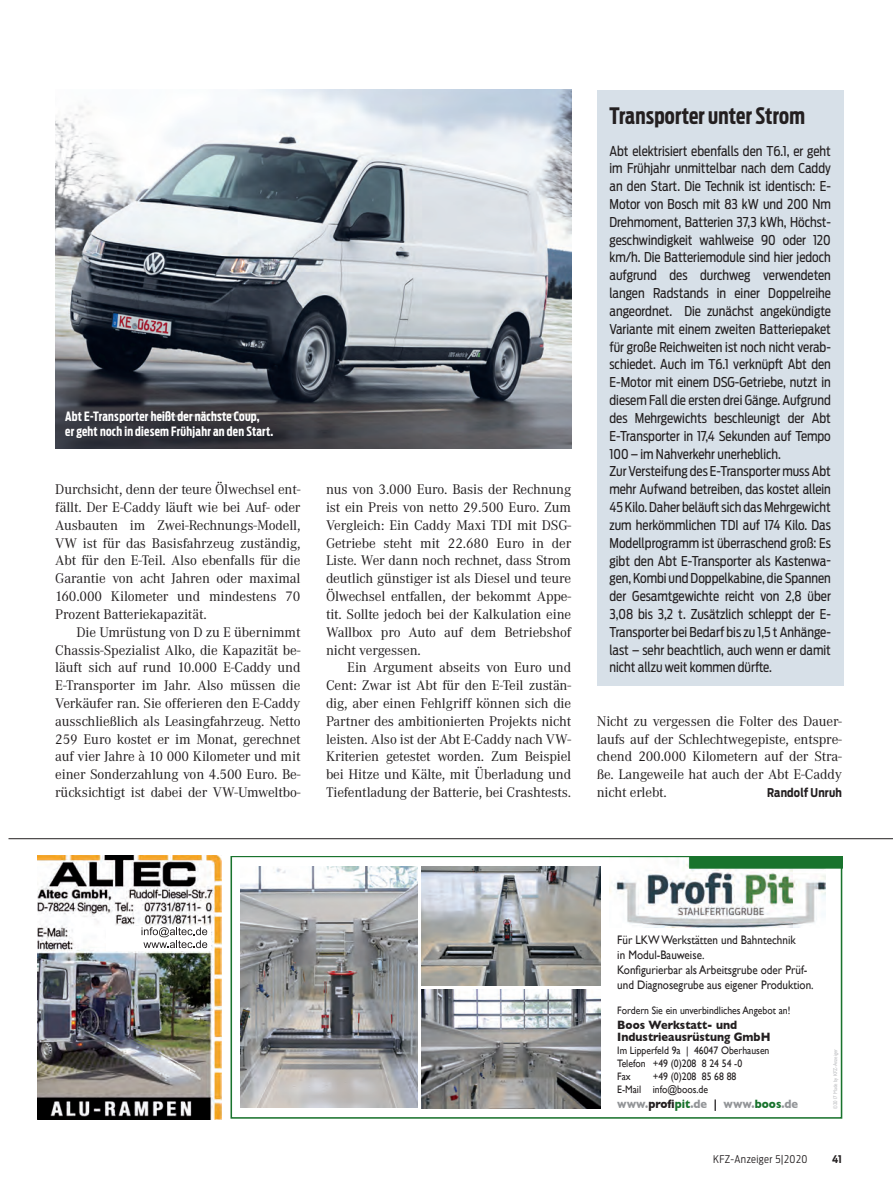
<style>
.page{position:relative;width:893px;height:1191px;background:#fff}
.page>*{position:absolute;margin:0;border:0;box-sizing:border-box;transform-origin:0 0}
.t1{font:700 22.5px "Antenna Extra Cond";letter-spacing:.01em;color:#231f20}
.t2{font:14.55px/17.9px "Corporate A";letter-spacing:-.01em;color:#231f20;text-align:justify}
.t3{font:13.5px/17.9px "Antenna Condensed";color:#231f20;scale:.95 1}
.t4{font:700 12.75px/15px "Antenna Extra Cond";letter-spacing:.02em;color:#fff}
.t5{font:12.3px/14.9px "Gill Sans";color:#231f20;scale:.9 1}
.t6{font:700 12.3px/12.3px "Gill Sans";color:#231f20;scale:.9 1}
.t7{font:700 12.3px "Gill Sans";color:#939598;scale:.9 1}
.t8{font:700 12px "Antenna Condensed";letter-spacing:.015em;color:#231f20;scale:.95 1}
.t9{font:10.8px/12.9px "Gill Sans";color:#231f20;scale:.9 1}
.t10{font:300 10.5px "Antenna Condensed";letter-spacing:.04em;color:#231f20}
.t11{font:700 10.5px "Antenna Condensed";color:#231f20}
.t12{font:5.4px "Gill Sans";color:#bcbdc0;scale:.9 1}
.s1{color:#231f20}
.s2{color:#19732d}
</style>
<div class="page">
<img style="left:609px;top:859px;width:217px;height:69px">
<div style="left:230px;top:856px;width:612px;height:262px;border:2px solid #19732d"></div>
<img style="left:422px;top:989px;width:178px;height:119px">
<img style="left:240px;top:866px;width:178px;height:241px">
<img style="left:422px;top:866px;width:178px;height:119px">
<div style="left:690px;top:856px;width:152px;height:12px;background:#19732d"></div>
<img style="left:37px;top:855px;width:184px;height:264px">
<div style="left:107px;top:926px;width:104px;height:24px;background:#fff"></div>
<svg style="left:142px;top:927px;width:65px;height:21px"></svg>
<img style="left:55px;top:89px;width:516px;height:360px">
<div style="left:597px;top:90px;width:247px;height:595px;background:#d7e0e8"></div>
<hr style="left:9px;top:838px;width:884px;height:1px;background:#231f20">
<p class="t4" style="left:65px;top:409px;width:210px">Abt E-Transporter heißt der nächste Coup,<br>er geht noch in diesem Frühjahr an den Start.</p>
<p class="t2" style="left:55px;top:481px;width:247px">Durchsicht, denn der teure Ölwechsel ent&shy;fällt. Der E-Caddy läuft wie bei Auf- oder Ausbauten im Zwei-Rechnungs-Modell, VW ist für das Basisfahrzeug zuständig, Abt für den E-Teil. Also ebenfalls für die Garantie von acht Jahren oder maximal 160.000 Kilometer und mindestens 70<br>Prozent Batteriekapazität.</p>
<p class="t2" style="left:55px;top:623px;width:247px;text-indent:21px">Die Umrüstung von D zu E übernimmt Chassis-Spezialist Alko, die Kapazität be&shy;läuft sich auf rund 10.000 E-Caddy und E-Transporter im Jahr. Also müssen die Verkäufer ran. Sie offerieren den E-Caddy ausschließlich als Leasingfahrzeug. Netto 259 Euro kostet er im Monat, gerechnet auf vier Jahre à 10 000 Kilometer und mit einer Sonderzahlung von 4.500 Euro. Be&shy;rücksichtigt ist dabei der VW-Umweltbo-</p>
<p class="t2" style="left:326px;top:481px;width:247px">nus von 3.000 Euro. Basis der Rechnung ist ein Preis von netto 29.500 Euro. Zum Vergleich: Ein Caddy Maxi TDI mit DSG-Getriebe steht mit 22.680 Euro in der Liste. Wer dann noch rechnet, dass Strom deutlich günstiger ist als Diesel und teure Ölwechsel entfallen, der bekommt Appe&shy;tit. Sollte jedoch bei der Kalkulation eine Wallbox pro Auto auf dem Betriebshof nicht vergessen.</p>
<p class="t2" style="left:326px;top:659px;width:247px;text-indent:21px">Ein Argument abseits von Euro und Cent: Zwar ist Abt für den E-Teil zustän&shy;dig, aber einen Fehlgriff können sich die Partner des ambitionierten Projekts nicht leisten. Also ist der Abt E-Caddy nach VW-Kriterien getestet worden. Zum Beispiel bei Hitze und Kälte, mit Überladung und Tiefentladung der Batterie, bei Crashtests.</p>
<h1 class="t1" style="left:609px;top:102px;width:197px">Transporter unter Strom</h1>
<p class="t3" style="left:609px;top:141px;width:235px">Abt elektrisiert ebenfalls den T6.1, er geht im Frühjahr unmittelbar nach dem Caddy an den Start. Die Technik ist identisch: E-Motor von Bosch mit 83 kW und 200 Nm Drehmoment, Batterien 37,3 kWh, Höchst&shy;geschwindigkeit wahlweise 90 oder 120 km/h. Die Batteriemodule sind hier jedoch aufgrund des durchweg verwendeten langen Radstands in einer Doppelreihe angeordnet. Die zunächst angekündigte Variante mit einem zweiten Batteriepaket für große Reichweiten ist noch nicht verab&shy;schiedet. Auch im T6.1 verknüpft Abt den E-Motor mit einem DSG-Getriebe, nutzt in diesem Fall die ersten drei Gänge. Aufgrund des Mehrgewichts beschleunigt der Abt E-Transporter in 17,4 Sekunden auf Tempo 100 – im Nahverkehr unerheblich.<br>Zur Versteifung des E-Transporter muss Abt mehr Aufwand betreiben, das kostet allein 45 Kilo. Daher beläuft sich das Mehrgewicht zum herkömmlichen TDI auf 174 Kilo. Das Modellprogramm ist überraschend groß: Es gibt den Abt E-Transporter als Kastenwa&shy;gen, Kombi und Doppelkabine, die Spannen der Gesamtgewichte reicht von 2,8 über 3,08 bis 3,2 t. Zusätzlich schleppt der E-Transporter bei Bedarf bis zu 1,5 t Anhänge&shy;last – sehr beachtlich, auch wenn er damit nicht allzu weit kommen dürfte.</p>
<p class="t2" style="left:597px;top:712px;width:247px">Nicht zu vergessen die Folter des Dauer&shy;laufs auf der Schlechtwegepiste, entspre&shy;chend 200.000 Kilometern auf der Stra&shy;ße. Langeweile hat auch der Abt E-Caddy nicht erlebt.</p>
<p class="t8" style="left:767px;top:784px;width:80px">Randolf Unruh</p>
<p class="t5" style="left:617px;top:932px;width:220px">Für LKW Werkstätten und Bahntechnik<br>in Modul-Bauweise.<br>Konfigurierbar als Arbeitsgrube oder Prüf&shy;und Diagnosegrube aus eigener Produktion.</p>
<p class="t9" style="left:617px;top:1003px;width:194px">Fordern Sie ein unverbindliches Angebot an!</p>
<p class="t6" style="left:617px;top:1018px;width:172px">Boos Werkstatt- und<br>Industrieausrüstung GmbH</p>
<p class="t9" style="left:617px;top:1044px;width:171px">Im Lipperfeld 9a | 46047 Oberhausen<br>Telefon +49 (0)208 8 24 54 -0<br>Fax</p>
<p class="t9" style="left:617px;top:1070px;width:134px;text-indent:35px">+49 (0)208 85 68 88<br>E-Mail info@boos.de</p>
<p class="t7" style="left:617px;top:1096px;width:203px">www.<span class="s1">profi</span><span class="s2">pit</span>.de <span class="s1">|</span> www.<span class="s2">boos</span>.de</p>
<p class="t12" style="left:832px;top:1109px;width:68px;rotate:-90deg">©2017 Made by KFZ-Anzeiger</p>
<p class="t10" style="left:713px;top:1152px;width:96px">KFZ-Anzeiger 5|2020</p>
<p class="t11" style="left:832px;top:1152px;width:11px">41</p>
</div>
